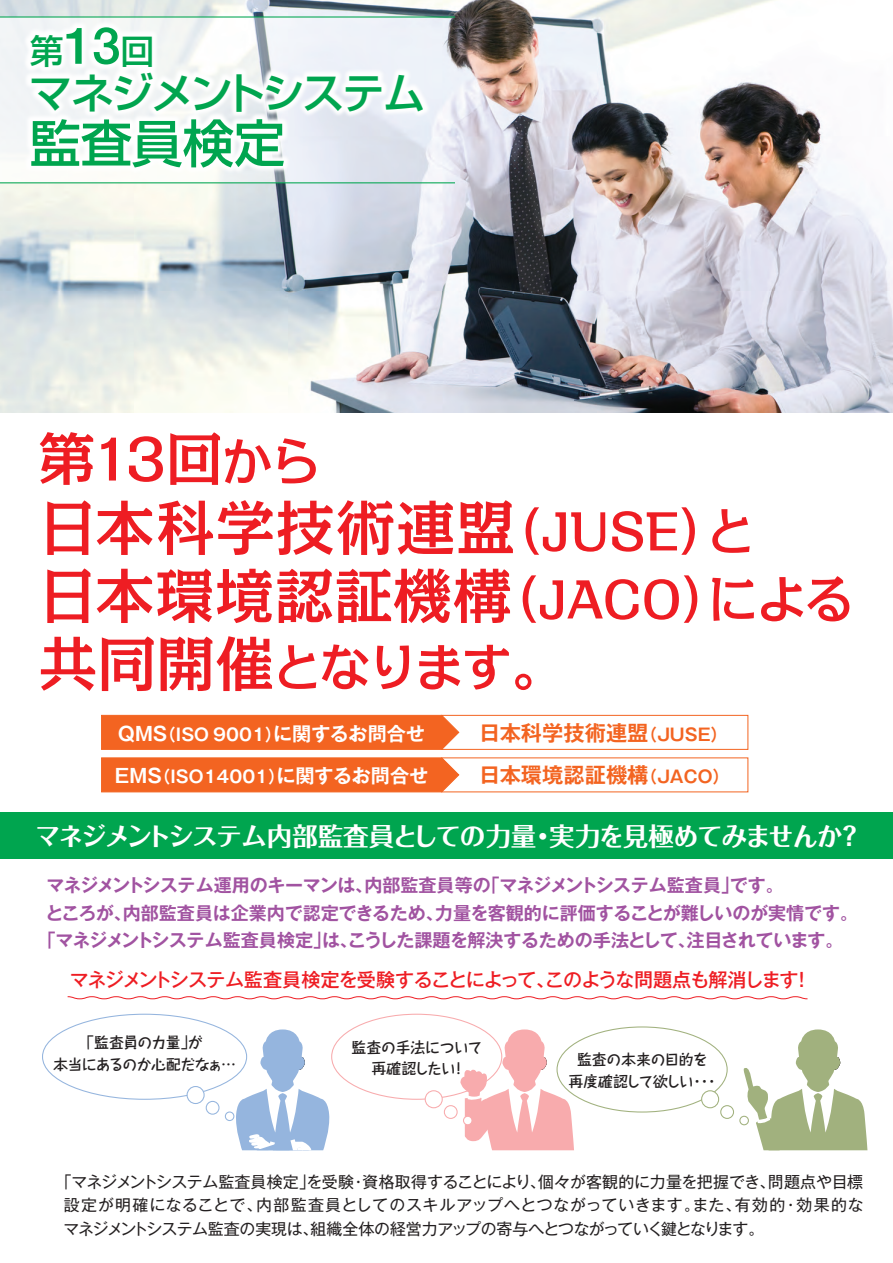
<style>
.page{position:relative;width:893px;height:1263px;background:#fff}
.page>*{position:absolute;margin:0;border:0;box-sizing:border-box;transform-origin:0 0}
.t1{font:500 59.55px "Kakumin Pro";letter-spacing:.005em;color:#ee1d23}
.t2{font:500 57.45px "Kakumin Pro";color:#ee1d23}
.t3{font:500 51px "Kakumin Pro";letter-spacing:-.04em;color:#ee1d23}
.t4{font:500 51px "Shin Go Pr 6";color:#00a54f}
.t5{font:500 51px "Helvetica Neue";color:#00a54f}
.t6{font:500 42.45px "Shin Go Pr 6";letter-spacing:-.06em;color:#00a54f}
.t7{font:500 34.05px "Shin Go Pr 6";color:#00a54f}
.t8{font:700 25.5px "Folk Pro";letter-spacing:-.045em;color:#fff}
.t9{font:700 21.3px "Gothic MB101 Pr 6 De";color:#f36421}
.t10{font:500 19.2px "Gothic MB101 Pr 6";letter-spacing:-.055em;color:#ee1d23}
.t11{font:700 19.2px "Gothic MB101 Pr 6 De";letter-spacing:-.015em;color:#fff}
.t12{font:700 18px "Gothic MB101 Pr 6 De";letter-spacing:-.015em;color:#a153a1}
.t13{font:700 18px "Gothic MB101 Pr 6 De";letter-spacing:-.04em;color:#a153a1}
.t14{font:700 18px "Gothic MB101 Pr 6 De";letter-spacing:-.065em;color:#a153a1}
.t15{font:700 16.95px "Gothic MB101 Pr 6 De";color:#fff}
.t16{font:700 16.95px "Gothic MB101 Pr 6 De";color:#f36421}
.t17{font:15.9px "Gothic MB101 Pr 6";letter-spacing:-.01em;color:#231f20}
.t18{font:15.9px "Gothic MB101 Pr 6";letter-spacing:-.045em;color:#231f20}
.t19{font:15.9px "Gothic MB101 Pr 6";letter-spacing:.035em;color:#231f20}
.t20{font:15.9px "Gothic MB101 Pr 6";letter-spacing:-.035em;color:#231f20}
.t21{font:15.9px "Gothic MB101 Pr 6";letter-spacing:.04em;color:#231f20}
.t22{font:700 14.85px/21.3px "Taka Hand Std De";letter-spacing:-.035em;color:#231f20;text-align:center}
.t23{font:700 14.85px "Taka Hand Std De";letter-spacing:-.015em;color:#231f20}
.t24{font:700 14.85px "Taka Hand Std De";letter-spacing:-.09em;color:#231f20}
.s1{font-size:57.45px}
.s2{font-size:59.55px}
</style>
<div class="page">
<img style="left:0;top:0;width:893px;height:412px">
<img style="left:892px;top:0;width:1px;height:170px">
<img style="left:0;top:0;width:486px;height:238px">
<div style="left:441px;top:715px;width:307px;height:35px;border:1px solid #f36421"></div>
<svg style="left:0;top:18px;width:455px;height:164px"></svg>
<div style="left:0;top:812px;width:893px;height:47px;background:#00a54f"></div>
<hr style="left:0;top:182px;width:455px;height:1px;background:#00a54f">
<hr style="left:0;top:16px;width:455px;height:2px;background:#00a54f">
<svg style="left:235px;top:1029px;width:95px;height:121px"></svg>
<svg style="left:460px;top:1029px;width:114px;height:121px"></svg>
<svg style="left:743px;top:1029px;width:124px;height:121px"></svg>
<div style="left:187px;top:1086px;width:18px;height:18px;border:1px solid #95b5de;border-radius:50%"></div>
<div style="left:206px;top:1101px;width:14px;height:14px;border:1px solid #95b5de;border-radius:50%"></div>
<div style="left:225px;top:1111px;width:9px;height:10px;border:1px solid #95b5de;border-radius:50%"></div>
<div style="left:425px;top:1090px;width:18px;height:18px;border:1px solid #f8abad;border-radius:50%"></div>
<div style="left:444px;top:1105px;width:14px;height:14px;border:1px solid #f8abad;border-radius:50%"></div>
<div style="left:463px;top:1116px;width:9px;height:9px;background:#fff;border-radius:50%"></div>
<div style="left:463px;top:1116px;width:10px;height:9px;border:1px solid #f8abad;border-radius:50%"></div>
<div style="left:701px;top:1090px;width:18px;height:18px;border:1px solid #a1b17e;border-radius:50%"></div>
<div style="left:720px;top:1105px;width:14px;height:14px;border:1px solid #a1b17e;border-radius:50%"></div>
<div style="left:740px;top:1116px;width:8px;height:9px;background:#fff;border-radius:50%"></div>
<div style="left:739px;top:1116px;width:10px;height:9px;border:1px solid #a1b17e;border-radius:50%"></div>
<svg style="left:67px;top:996px;width:741px;height:3px"></svg>
<svg style="left:101px;top:715px;width:358px;height:35px;background:#f36726"></svg>
<div style="left:101px;top:757px;width:358px;height:35px;background:#f36421"></div>
<h3 class="t5" style="left:64px;top:5px;width:58px">13</h3>
<h3 class="t7" style="left:30px;top:23px;width:36px">第</h3>
<h3 class="t6" style="left:29px;top:58px;width:398px">マネジメントシステム</h3>
<h3 class="t4" style="left:30px;top:101px;width:257px">監査員検定</h3>
<h3 class="t7" style="left:121px;top:23px;width:36px">回</h3>
<h2 class="t2" style="left:38px;top:413px;width:129px">第13</h2>
<h3 class="t3" style="left:166px;top:421px;width:158px"><span class="s1">回</span>から</h3>
<h1 class="t1" style="left:38px;top:481px;width:479px">日本科学技術連盟</h1>
<h3 class="t3" style="left:490px;top:491px;width:268px">（JUSE と）</h3>
<h1 class="t1" style="left:38px;top:549px;width:476px">日本環境認証機構</h1>
<h3 class="t3" style="left:38px;top:627px;width:527px"><span class="s2">共同開催</span>となります。</h3>
<h3 class="t3" style="left:487px;top:559px;width:247px">（JACO）</h3>
<h3 class="t3" style="left:707px;top:559px;width:149px">による</h3>
<p class="t11" style="left:273px;top:718px;width:153px">に関するお問合せ</p>
<p class="t11" style="left:117px;top:718px;width:54px">ＱＭＳ</p>
<p class="t15" style="left:159px;top:720px;width:124px">（ISO 9001）</p>
<p class="t9" style="left:479px;top:715px;width:171px">日本科学技術連盟</p>
<p class="t16" style="left:640px;top:720px;width:89px">（JUSE(</p>
<p class="t11" style="left:277px;top:760px;width:153px">に関するお問合せ</p>
<p class="t11" style="left:113px;top:760px;width:53px">ＥＭＳ</p>
<p class="t15" style="left:154px;top:763px;width:133px">（ISO14001）</p>
<p class="t9" style="left:479px;top:758px;width:171px">日本環境認証機構</p>
<p class="t16" style="left:640px;top:763px;width:91px">（JACO(</p>
<h3 class="t8" style="left:35px;top:815px;width:503px">マネジメントシステム内部監査員としての力量</h3>
<h3 class="t8" style="left:549px;top:815px;width:295px">実力を見極めてみませんか</h3>
<h3 class="t8" style="left:837px;top:815px;width:27px">?</h3>
<h3 class="t8" style="left:530px;top:815px;width:27px">・</h3>
<p class="t12" style="left:46px;top:870px;width:328px">マネジメントシステム運用のキーマンは、</p>
<p class="t13" style="left:482px;top:870px;width:259px">「マネジメントシステム監査員」</p>
<p class="t12" style="left:364px;top:870px;width:128px">内部監査員等の</p>
<p class="t12" style="left:730px;top:870px;width:56px">です。</p>
<p class="t12" style="left:46px;top:898px;width:88px">ところが、</p>
<p class="t12" style="left:435px;top:898px;width:425px">力量を客観的に評価することが難しいのが実情です。</p>
<p class="t12" style="left:123px;top:898px;width:323px">内部監査員は企業内で認定できるため、</p>
<p class="t12" style="left:38px;top:925px;width:660px">「マネジメントシステム監査員検定は」 こうした課題を解決するための手法として、</p>
<p class="t14" style="left:687px;top:925px;width:158px">注目されています。</p>
<p class="t12" style="left:340px;top:925px;width:20px">、</p>
<p class="t10" style="left:70px;top:964px;width:730px">マネジメントシステム監査員検定を受験することによってこのような問題点も解消します</p>
<p class="t10" style="left:792px;top:964px;width:21px">!</p>
<p class="t10" style="left:536px;top:964px;width:21px">、</p>
<p class="t22" style="left:53px;top:1030px;width:184px">「監査員の力量が」<br>本当にあるのか心配だなぁ...</p>
<p class="t23" style="left:352px;top:1036px;width:133px">監査の手法について</p>
<p class="t22" style="left:372px;top:1056px;width:86px">再確認したい</p>
<p class="t22" style="left:451px;top:1056px;width:16px">！</p>
<p class="t23" style="left:577px;top:1049px;width:132px">監査の本来の目的を</p>
<p class="t24" style="left:568px;top:1070px;width:149px">再度確認して欲しい ・・・</p>
<p class="t17" style="left:56px;top:1168px;width:261px">「マネジメントシステム監査員検定」</p>
<p class="t17" style="left:363px;top:1168px;width:415px">資格取得することにより個々が客観的に力量を把握でき、</p>
<p class="t17" style="left:306px;top:1168px;width:49px">を受験</p>
<p class="t17" style="left:768px;top:1168px;width:97px">問題点や目標</p>
<p class="t17" style="left:350px;top:1168px;width:17px">・</p>
<p class="t17" style="left:530px;top:1168px;width:17px">、</p>
<p class="t19" style="left:256px;top:1192px;width:445px">内部監査員としてのスキルアップへとつながっていきます。</p>
<p class="t21" style="left:64px;top:1192px;width:200px">設定が明確になることで、</p>
<p class="t17" style="left:735px;top:1192px;width:52px">有効的</p>
<p class="t17" style="left:796px;top:1192px;width:69px">効果的な</p>
<p class="t17" style="left:692px;top:1192px;width:51px">また、</p>
<p class="t17" style="left:783px;top:1192px;width:17px">・</p>
<p class="t18" style="left:311px;top:1215px;width:455px">組織全体の経営力アップの寄与へとつながっていく鍵となります。</p>
<p class="t20" style="left:63px;top:1215px;width:257px">マネジメントシステム監査の実現は、</p>
</div>
